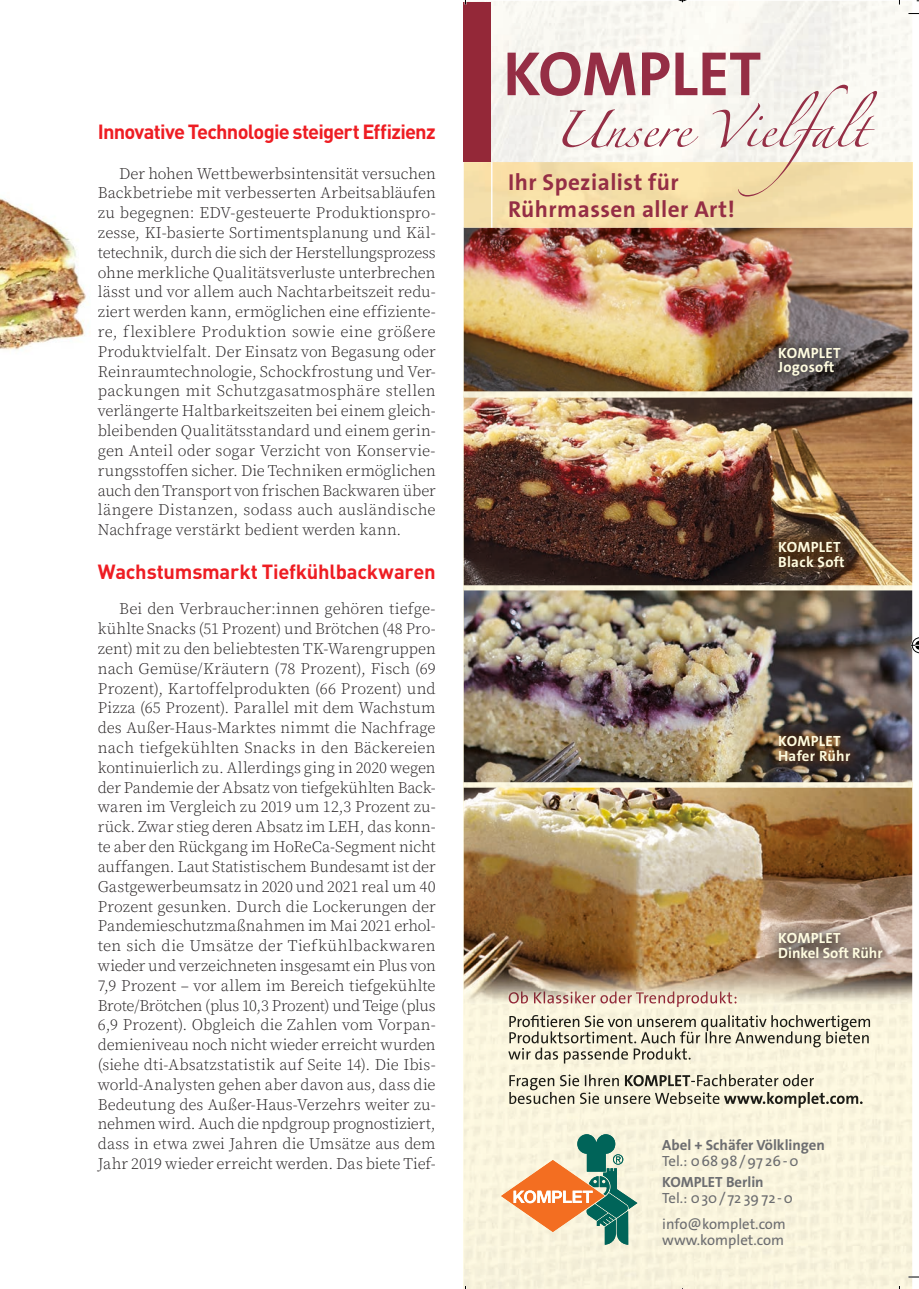
<style>
.page{position:relative;width:919px;height:1289px;background:#fff}
.page>*{position:absolute;margin:0;border:0;box-sizing:border-box;transform-origin:0 0}
.t1{font:82.8px "Zapfino Extra LT One";color:#952e45}
.t2{font:63px "The Sans LP7 Bld";color:#952e45}
.t3{font:23.1px/27.8px "The Sans LP7 Bld";letter-spacing:.02em;color:#952e45}
.t4{font:700 20.25px "DIN Pro";letter-spacing:-.04em;color:#ee1d23}
.t5{font:700 20.25px "DIN Pro";letter-spacing:-.015em;color:#ee1d23}
.t6{font:300 16.05px/19.8px "Source Serif Pro";color:#231f20;text-align:justify}
.t7{font:14.85px/14.9px "The Sans LP7 Bld";letter-spacing:.02em;color:#fffce0}
.t8{font:14.85px/14.9px "The Sans LP7 Bld";color:#fffce0}
.t9{font:14.7px/26.4px "The Sans LP5 Plain";color:#6c6d70}
.t10{font:14.7px "The Sans LP7 Bld";color:#6c6d70}
.t11{font:italic 300 13.5px "DIN Pro";color:#231f20}
.s1{font-weight:900}
.s2{color:#ee1d23}
</style>
<div class="page">
<img style="left:0;top:198px;width:86px;height:152px">
<img style="left:463px;top:1px;width:449px;height:390px">
<img style="left:912px;top:228px;width:1px;height:51px">
<img style="left:862px;top:279px;width:50px;height:311px">
<img style="left:463px;top:590px;width:449px;height:698px">
<img style="left:508px;top:1003px;width:228px;height:4px">
<div style="left:463px;top:3px;width:28px;height:159px;background:#942838"></div>
<img style="left:509px;top:1015px;width:362px;height:32px">
<img style="left:509px;top:1031px;width:361px;height:16px">
<img style="left:508px;top:1047px;width:182px;height:16px">
<img style="left:509px;top:1074px;width:111px;height:16px">
<img style="left:625px;top:1074px;width:66px;height:12px">
<img style="left:691px;top:1074px;width:123px;height:12px">
<img style="left:509px;top:1091px;width:211px;height:12px">
<img style="left:724px;top:1091px;width:138px;height:16px">
<svg style="left:501px;top:1134px;width:136px;height:110px;background:#c7bb9c"></svg>
<img style="left:463px;top:397px;width:449px;height:188px">
<img style="left:764px;top:526px;width:94px;height:55px">
<img style="left:508px;top:991px;width:228px;height:12px">
<img style="left:765px;top:919px;width:130px;height:53px">
<img style="left:769px;top:725px;width:90px;height:46px">
<img style="left:765px;top:334px;width:88px;height:55px">
<img style="left:912px;top:162px;width:1px;height:66px">
<img style="left:463px;top:162px;width:449px;height:66px">
<hr style="left:491px;top:162px;width:1px;height:66px;background:#fff">
<svg style="left:908px;top:1275px;width:10px;height:2px"></svg>
<svg style="left:463px;top:1285px;width:3px;height:4px"></svg>
<svg style="left:674px;top:0;width:16px;height:2px"></svg>
<svg style="left:674px;top:1288px;width:16px;height:1px"></svg>
<svg style="left:910px;top:636px;width:9px;height:18px"></svg>
<p class="t4" style="left:98px;top:118px;width:339px">Innovative Technologie steigert Effizienz</p>
<p class="t6" style="left:98px;top:164px;width:339px;text-indent:21px">Der hohen Wettbewerbsintensität versuchen Backbetriebe mit verbesserten Arbeitsabläufen zu begegnen: EDV-gesteuerte Produktionspro&shy;zesse, KI-basierte Sortimentsplanung und Käl&shy;tetechnik, durch die sich der Herstellungsprozess ohne merkliche Qualitätsverluste unterbrechen lässt und vor allem auch Nachtarbeitszeit redu&shy;ziert werden kann, ermöglichen eine effiziente&shy;re, flexiblere Produktion sowie eine größere Produktvielfalt. Der Einsatz von Begasung oder Reinraumtechnologie, Schockfrostung und Ver&shy;packungen mit Schutzgasatmosphäre stellen verlängerte Haltbarkeitszeiten bei einem gleich&shy;bleibenden Qualitätsstandard und einem gerin&shy;gen Anteil oder sogar Verzicht von Konservie&shy;rungsstoffen sicher. Die Techniken ermöglichen auch den Transport von frischen Backwaren über längere Distanzen, sodass auch ausländische Nachfrage verstärkt bedient werden kann.</p>
<p class="t5" style="left:98px;top:558px;width:339px">Wachstumsmarkt Tiefkühlbackwaren</p>
<p class="t6" style="left:98px;top:599px;width:339px;text-indent:21px">Bei den Verbraucher:innen gehören tiefge&shy;kühlte Snacks (51 Prozent) und Brötchen (48 Pro&shy;zent) mit zu den beliebtesten TK-Warengruppen nach Gemüse/Kräutern (78 Prozent), Fisch (69<br>Prozent), Kartoffelprodukten (66 Prozent) und Pizza (65 Prozent). Parallel mit dem Wachstum des Außer-Haus-Marktes nimmt die Nachfrage nach tiefgekühlten Snacks in den Bäckereien kontinuierlich zu. Allerdings ging in 2020 wegen der Pandemie der Absatz von tiefgekühlten Back&shy;waren im Vergleich zu 2019 um 12,3 Prozent zu&shy;rück. Zwar stieg deren Absatz im LEH, das konn&shy;te aber den Rückgang im HoReCa-Segment nicht auffangen. Laut Statistischem Bundesamt ist der Gastgewerbeumsatz in 2020 und 2021 real um 40<br>Prozent gesunken. Durch die Lockerungen der Pandemieschutzmaßnahmen im Mai 2021 erhol&shy;ten sich die Umsätze der Tiefkühlbackwaren wieder und verzeichneten insgesamt ein Plus von 7,9 Prozent – vor allem im Bereich tiefgekühlte Brote/Brötchen (plus 10,3 Prozent) und Teige (plus 6,9 Prozent). Obgleich die Zahlen vom Vorpan&shy;demieniveau noch nicht wieder erreicht wurden (siehe dti-Absatzstatistik auf Seite 14). Die Ibis&shy;world-Analysten gehen aber davon aus, dass die Bedeutung des Außer-Haus-Verzehrs weiter zu&shy;nehmen wird. Auch die npdgroup prognostiziert, dass in etwa zwei Jahren die Umsätze aus dem Jahr 2019 wieder erreicht werden. Das biete Tief-</p>
<h2 class="t2" style="left:503px;top:33px;width:260px">KOMPLET</h2>
<h1 class="t1" style="left:552px;top:69px;width:351px">Unsere Vielfalt</h1>
<h3 class="t3" style="left:508px;top:168px;width:228px">Ihr Spezialist für<br>Rührmassen aller Art!</h3>
<p class="t7" style="left:778px;top:345px;width:64px">KOMPLET<br>Jogosoft</p>
<p class="t7" style="left:778px;top:539px;width:68px">KOMPLET<br>Black Soft</p>
<p class="t7" style="left:778px;top:733px;width:74px">KOMPLET<br>Hafer Rühr</p>
<p class="t8" style="left:778px;top:931px;width:106px">KOMPLET<br>Dinkel Soft Rühr</p>
<p class="t10" style="left:662px;top:1135px;width:164px">Abel + Schäfer Völklingen</p>
<p class="t9" style="left:662px;top:1147px;width:138px">Tel.: 0 68 98 / 97 26 - 0</p>
<p class="t10" style="left:662px;top:1172px;width:103px">KOMPLET Berlin</p>
<p class="t9" style="left:662px;top:1184px;width:132px">Tel.: 0 30 / 72 39 72 - 0 info@komplet.com</p>
<p class="t9" style="left:662px;top:1226px;width:123px">www.komplet.com</p>
<p class="t11" style="left:628px;top:1208px;width:197px">08|2022 |<span class="s1">CheckUp</span>Back.<span class="s2">Business</span></p>
</div>
